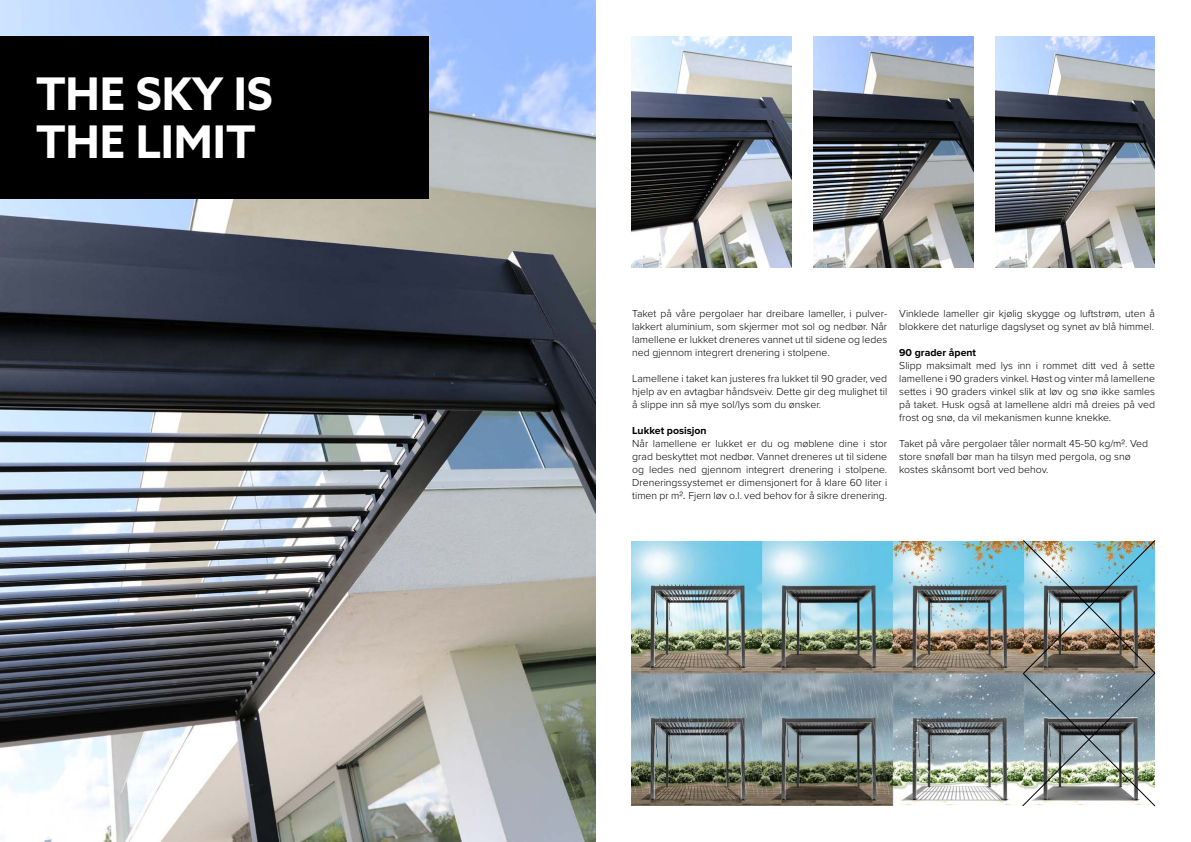
<style>
.page{position:relative;width:1191px;height:842px;background:#fff}
.page>*{position:absolute;margin:0;border:0;box-sizing:border-box;transform-origin:0 0}
.t1{font:700 45px/48px "Azo Sans";color:#fff}
.t2{font:300 10.5px/13px "Proxima Nova";color:#000;text-align:justify}
.t3{font:700 10.5px "Proxima Nova";color:#000}
.s1{font-family:"Helvetica Neue LT Std"}
</style>
<div class="page">
<img style="left:631px;top:36px;width:160px;height:231px">
<img style="left:0;top:0;width:595px;height:842px">
<img style="left:813px;top:36px;width:160px;height:231px">
<img style="left:995px;top:36px;width:160px;height:231px">
<div style="left:0;top:36px;width:428px;height:162px;background:#000"></div>
<img style="left:631px;top:541px;width:390px;height:264px">
<img style="left:1021px;top:540px;width:135px;height:267px">
<h1 class="t1" style="left:36px;top:69px;width:238px">THE SKY IS<br>THE LIMIT</h1>
<p class="t2" style="left:632px;top:307px;width:256px">Taket på våre pergolaer har dreibare lameller, i pulver&shy;lakkert aluminium, som skjermer mot sol og nedbør. Når lamellene er lukket dreneres vannet ut til sidene og ledes ned gjennom integrert drenering i stolpene.</p>
<p class="t2" style="left:632px;top:372px;width:256px">Lamellene i taket kan justeres fra lukket til 90 grader, ved hjelp av en avtagbar håndsveiv. Dette gir deg mulighet til å slippe inn så mye sol/lys som du ønsker.</p>
<p class="t3" style="left:632px;top:425px;width:76px">Lukket posisjon</p>
<p class="t2" style="left:632px;top:437px;width:256px">Når lamellene er lukket er du og møblene dine i stor grad beskyttet mot nedbør. Vannet dreneres ut til sidene og ledes ned gjennom integrert drenering i stolpene.<br>Dreneringssystemet er dimensjonert for å klare 60 liter i timen pr m<span class="s1">².</span> Fjern løv o.l. ved behov for å sikre drenering.</p>
<p class="t2" style="left:899px;top:307px;width:257px">Vinklede lameller gir kjølig skygge og luftstrøm, uten å blokkere det naturlige dagslyset og synet av blå himmel.</p>
<p class="t3" style="left:899px;top:347px;width:78px">90 grader åpent</p>
<p class="t2" style="left:899px;top:359px;width:257px">Slipp maksimalt med lys inn i rommet ditt ved å sette lamellene i 90 graders vinkel. Høst og vinter må lamellene settes i 90 graders vinkel slik at løv og snø ikke samles på taket. Husk også at lamellene aldri må dreies på ved frost og snø, da vil mekanismen kunne knekke.</p>
<p class="t2" style="left:899px;top:437px;width:250px;text-align:left">Taket på våre pergolaer tåler normalt 45-50 kg/m<span class="s1">²</span>. Ved store snøfall bør man ha tilsyn med pergola, og snø kostes skånsomt bort ved behov.</p>
</div>
